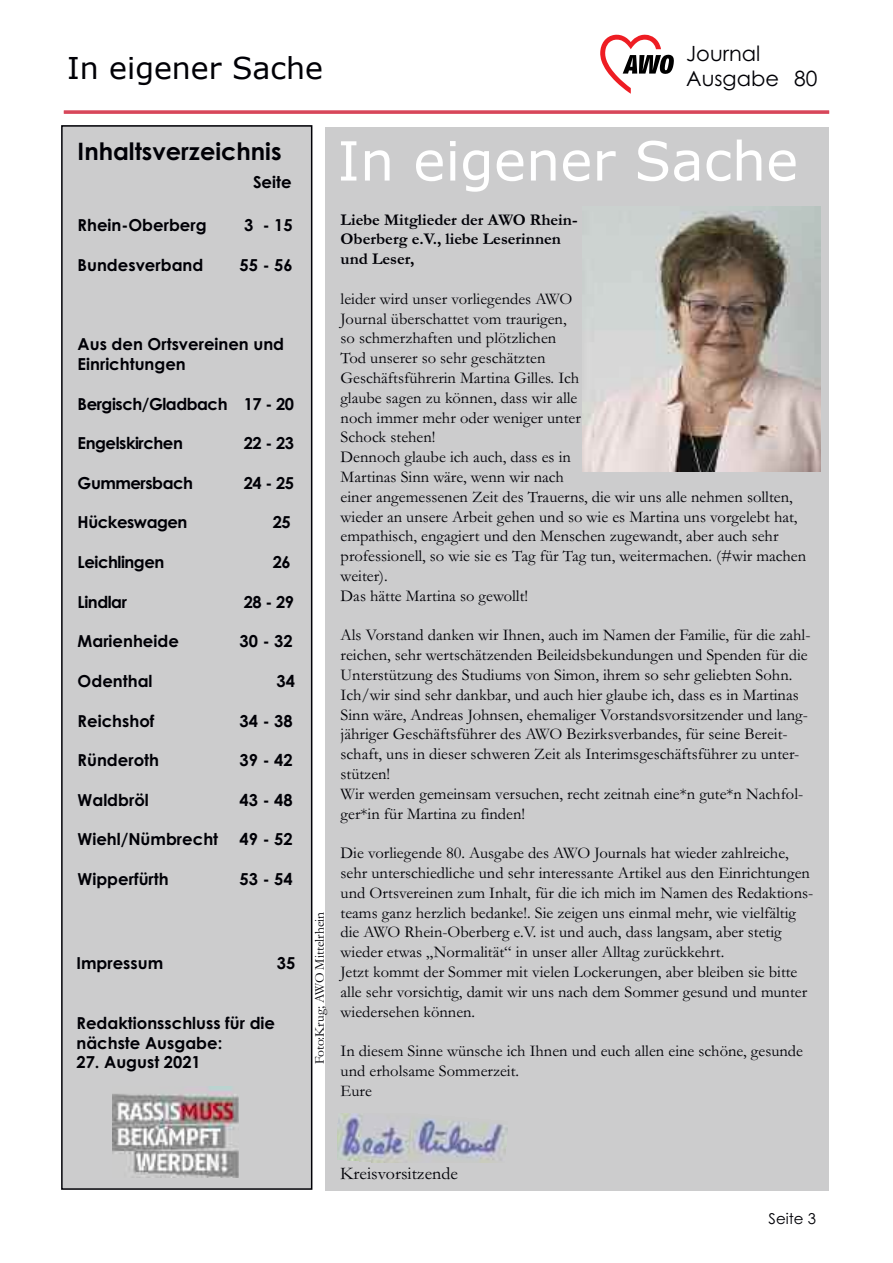
<style>
.page{position:relative;width:893px;height:1263px;background:#fff}
.page>*{position:absolute;margin:0;border:0;box-sizing:border-box;transform-origin:0 0}
.t1{font:54px "Verdana";color:#fff}
.t2{font:30px "Verdana";color:#000006}
.t3{font:700 24px "Century Gothic";color:#000006}
.t4{font:21px/25.2px "Century Gothic";color:#000006}
.t5{font:18px "Garamond";color:#000006}
.t6{font:16.5px/19.8px "Garamond";color:#000006}
.t7{font:700 16.5px/19.8px "Century Gothic";color:#000006}
.t8{font:700 16.5px "Century Gothic";letter-spacing:-.03em;color:#000006}
.t9{font:700 16.5px/19.8px "Garamond";color:#000006}
.t10{font:15px "Century Gothic";color:#000006}
.t11{font:13.5px "Garamond";color:#000006}
</style>
<div class="page">
<hr style="left:64px;top:111px;width:765px;height:1px;background:#c9001c">
<hr style="left:64px;top:112px;width:765px;height:1px;background:#c9001c">
<hr style="left:64px;top:113px;width:765px;height:1px;background:#c9001c">
<svg style="left:600px;top:34px;width:74px;height:60px"></svg>
<div style="left:62px;top:126px;width:250px;height:1063px;background:#cccccd"></div>
<div style="left:61px;top:125px;width:251px;height:1065px;border:2px solid #000006"></div>
<img style="left:113px;top:1086px;width:126px;height:92px">
<div style="left:325px;top:127px;width:504px;height:1064px;background:#cccccd"></div>
<img style="left:583px;top:206px;width:237px;height:266px">
<img style="left:337px;top:1114px;width:170px;height:49px">
<h2 class="t2" style="left:67px;top:49px;width:258px">In eigener Sache</h2>
<p class="t4" style="left:686px;top:41px;width:133px">Journal<br>Ausgabe 80</p>
<h3 class="t3" style="left:78px;top:137px;width:205px">Inhaltsverzeichnis</h3>
<p class="t7" style="left:253px;top:173px;width:40px">Seite</p>
<p class="t7" style="left:78px;top:216px;width:131px">Rhein-Oberberg</p>
<p class="t7" style="left:244px;top:216px;width:50px">3 -15</p>
<p class="t7" style="left:78px;top:255px;width:127px">Bundesverband</p>
<p class="t7" style="left:240px;top:255px;width:55px">55 - 56</p>
<p class="t7" style="left:78px;top:335px;width:208px">Aus den Ortsvereinen und<br>Einrichtungen</p>
<p class="t8" style="left:78px;top:394px;width:218px">Bergisch/Gladbach 17 - 20</p>
<p class="t8" style="left:78px;top:434px;width:107px">Engelskirchen</p>
<p class="t7" style="left:244px;top:434px;width:52px">22 - 23</p>
<p class="t8" style="left:78px;top:473px;width:117px">Gummersbach</p>
<p class="t7" style="left:244px;top:473px;width:52px">24 - 25</p>
<p class="t8" style="left:78px;top:513px;width:111px">Hückeswagen</p>
<p class="t7" style="left:273px;top:513px;width:20px">25</p>
<p class="t8" style="left:78px;top:553px;width:88px">Leichlingen</p>
<p class="t7" style="left:273px;top:552px;width:20px">26</p>
<p class="t8" style="left:78px;top:592px;width:51px">Lindlar</p>
<p class="t7" style="left:244px;top:592px;width:52px">28 - 29</p>
<p class="t7" style="left:78px;top:632px;width:103px">Marienheide</p>
<p class="t7" style="left:240px;top:632px;width:55px">30 - 32</p>
<p class="t7" style="left:78px;top:671px;width:76px">Odenthal</p>
<p class="t7" style="left:277px;top:671px;width:20px">34</p>
<p class="t7" style="left:78px;top:711px;width:78px">Reichshof</p>
<p class="t7" style="left:240px;top:711px;width:55px">34 - 38</p>
<p class="t7" style="left:78px;top:750px;width:83px">Ründeroth</p>
<p class="t7" style="left:240px;top:750px;width:55px">39 - 42</p>
<p class="t7" style="left:78px;top:790px;width:73px">Waldbröl</p>
<p class="t7" style="left:240px;top:790px;width:55px">43 - 48</p>
<p class="t7" style="left:78px;top:830px;width:142px">Wiehl/Nümbrecht</p>
<p class="t7" style="left:240px;top:830px;width:55px">49 - 52</p>
<p class="t7" style="left:78px;top:869px;width:93px">Wipperfürth</p>
<p class="t7" style="left:240px;top:869px;width:55px">53 - 54</p>
<p class="t7" style="left:76px;top:954px;width:88px">Impressum</p>
<p class="t7" style="left:277px;top:954px;width:20px">35</p>
<p class="t7" style="left:76px;top:1013px;width:200px">Redaktionsschluss für die nächste Ausgabe:</p>
<p class="t7" style="left:76px;top:1053px;width:126px">27. August 2021</p>
<p class="t11" style="left:311px;top:1064px;width:154px;rotate:-90deg">Foto:Krug; AWO Mittelrhein</p>
<h1 class="t1" style="left:337px;top:126px;width:462px">In eigener Sache</h1>
<p class="t9" style="left:341px;top:209px;width:238px">Liebe Mitglieder der AWO Rhein-<br>Oberberg e.V., liebe Leserinnen und Leser,</p>
<p class="t6" style="left:341px;top:288px;width:467px">leider wird unser vorliegendes AWO<br>Journal überschattet vom traurigen,<br>so schmerzhaften und plötzlichen<br>Tod unserer so sehr geschätzten<br>Geschäftsführerin Martina Gilles. Ich<br>glaube sagen zu können, dass wir alle<br>noch immer mehr oder weniger unter<br>Schock stehen!<br>Dennoch glaube ich auch, dass es in<br>Martinas Sinn wäre, wenn wir nach<br>einer angemessenen Zeit des Trauerns, die wir uns alle nehmen sollten, wieder an unsere Arbeit gehen und so wie es Martina uns vorgelebt hat, empathisch, engagiert und den Menschen zugewandt, aber auch sehr professionell, so wie sie es Tag für Tag tun, weitermachen. (#wir machen weiter).<br>Das hätte Martina so gewollt!</p>
<p class="t6" style="left:341px;top:625px;width:471px">Als Vorstand danken wir Ihnen, auch im Namen der Familie, für die zahl&shy;reichen, sehr wertschätzenden Beileidsbekundungen und Spenden für die Unterstützung des Studiums von Simon, ihrem so sehr geliebten Sohn.<br>Ich/wir sind sehr dankbar, und auch hier glaube ich, dass es in Martinas Sinn wäre, Andreas Johnsen, ehemaliger Vorstandsvorsitzender und lang&shy;jähriger Geschäftsführer des AWO Bezirksverbandes, für seine Bereit&shy;schaft, uns in dieser schweren Zeit als Interimsgeschäftsführer zu unter&shy;stützen!<br>Wir werden gemeinsam versuchen, recht zeitnah eine*n gute*n Nachfol&shy;ger*in für Martina zu finden!</p>
<p class="t6" style="left:341px;top:843px;width:474px">Die vorliegende 80. Ausgabe des AWO Journals hat wieder zahlreiche, sehr unterschiedliche und sehr interessante Artikel aus den Einrichtungen und Ortsvereinen zum Inhalt, für die ich mich im Namen des Redaktions&shy;teams ganz herzlich bedanke!. Sie zeigen uns einmal mehr, wie vielfältig die AWO Rhein-Oberberg e.V. ist und auch, dass langsam, aber stetig wieder etwas „Normalität“ in unser aller Alltag zurückkehrt.<br>Jetzt kommt der Sommer mit vielen Lockerungen, aber bleiben sie bitte alle sehr vorsichtig, damit wir uns nach dem Sommer gesund und munter wiedersehen können.</p>
<p class="t6" style="left:341px;top:1041px;width:464px">In diesem Sinne wünsche ich Ihnen und euch allen eine schöne, gesunde und erholsame Sommerzeit.<br>Eure</p>
<p class="t5" style="left:340px;top:1162px;width:119px">Kreisvorsitzende</p>
<p class="t10" style="left:768px;top:1210px;width:49px">Seite 3</p>
</div>
